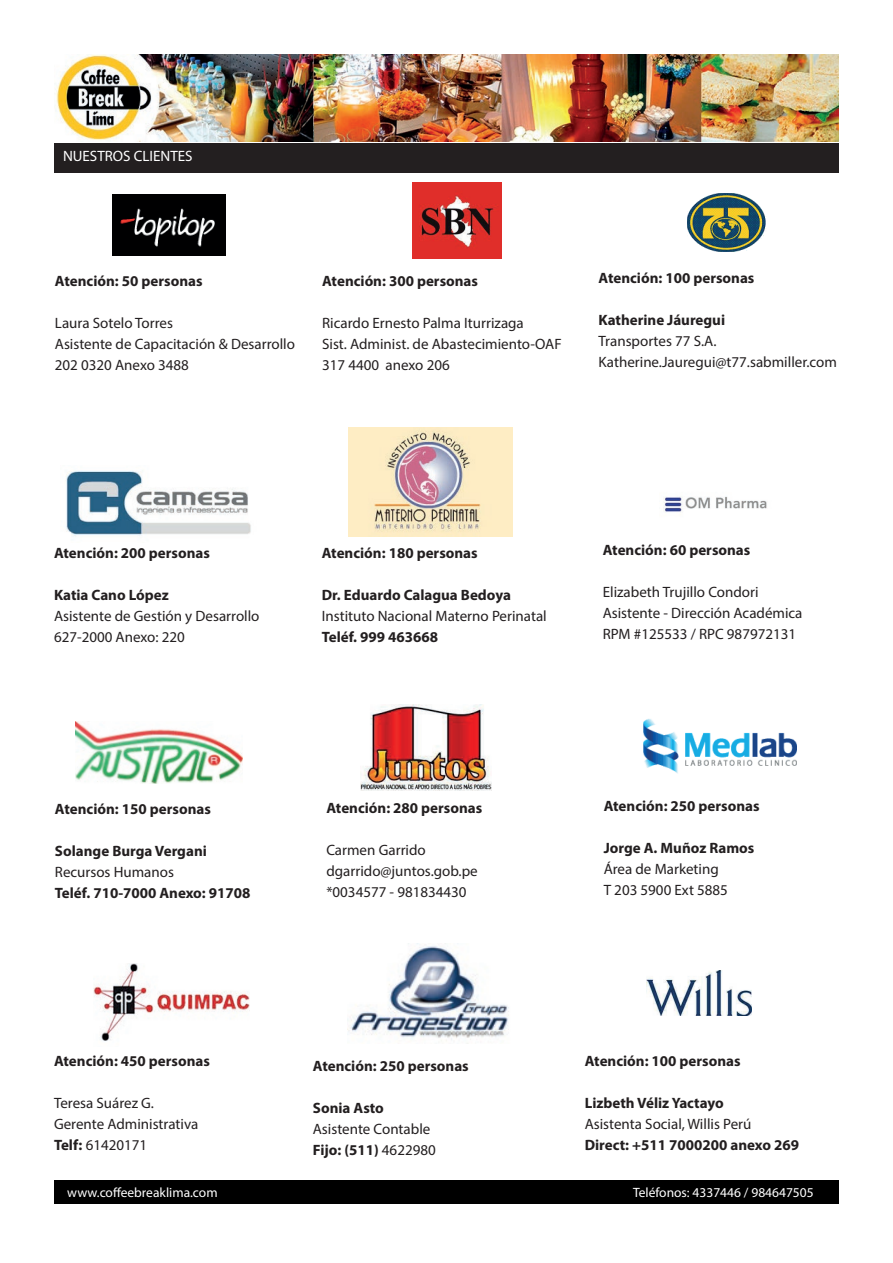
<style>
.page{position:relative;width:893px;height:1263px;background:#fff}
.page>*{position:absolute;margin:0;border:0;box-sizing:border-box;transform-origin:0 0}
.t1{font:15px/21px "Myriad Pro";color:#231f20}
.t2{font:700 15px "Myriad Pro";color:#231f20}
.t3{font:15px "Myriad Pro";color:#fff}
.t4{font:13.5px "Myriad Pro";color:#fff}
.s1{font-weight:700}
</style>
<div class="page">
<div style="left:54px;top:144px;width:785px;height:29px;background:#231f20"></div>
<div style="left:55px;top:1180px;width:784px;height:24px;background:#000"></div>
<img style="left:412px;top:183px;width:90px;height:75px">
<img style="left:663px;top:496px;width:104px;height:16px">
<img style="left:687px;top:193px;width:79px;height:59px">
<img style="left:66px;top:470px;width:185px;height:66px">
<img style="left:75px;top:721px;width:167px;height:62px">
<img style="left:360px;top:705px;width:131px;height:86px">
<img style="left:643px;top:719px;width:153px;height:55px">
<img style="left:349px;top:427px;width:163px;height:110px">
<img style="left:56px;top:54px;width:783px;height:87px">
<img style="left:112px;top:195px;width:114px;height:61px">
<img style="left:348px;top:946px;width:161px;height:95px">
<img style="left:646px;top:970px;width:106px;height:46px">
<img style="left:93px;top:964px;width:156px;height:77px">
<p class="t3" style="left:63px;top:147px;width:131px">NUESTROS CLIENTES</p>
<p class="t2" style="left:55px;top:271px;width:149px">Atención: 50 personas</p>
<p class="t1" style="left:55px;top:312px;width:242px">Laura Sotelo Torres<br>Asistente de Capacitación &amp; Desarrollo<br>202 0320 Anexo 3488</p>
<p class="t2" style="left:322px;top:271px;width:157px">Atención: 300 personas</p>
<p class="t1" style="left:322px;top:312px;width:241px">Ricardo Ernesto Palma Iturrizaga<br>Sist. Administ. de Abastecimiento-OAF<br>317 4400 anexo 206</p>
<p class="t2" style="left:598px;top:269px;width:157px">Atención: 100 personas</p>
<p class="t2" style="left:598px;top:311px;width:128px">Katherine Jáuregui</p>
<p class="t1" style="left:598px;top:331px;width:240px">Transportes 77 S.A.<br>Katherine.Jauregui@t77.sabmiller.com</p>
<p class="t2" style="left:54px;top:543px;width:157px">Atención: 200 personas</p>
<p class="t2" style="left:54px;top:585px;width:116px">Katia Cano López</p>
<p class="t1" style="left:54px;top:605px;width:207px">Asistente de Gestión y Desarrollo<br>627-2000 Anexo: 220</p>
<p class="t2" style="left:322px;top:543px;width:157px">Atención: 180 personas</p>
<p class="t2" style="left:322px;top:585px;width:191px">Dr. Eduardo Calagua Bedoya</p>
<p class="t1" style="left:322px;top:605px;width:227px">Instituto Nacional Materno Perinatal</p>
<p class="t2" style="left:322px;top:627px;width:118px">Teléf. 999 463668</p>
<p class="t2" style="left:603px;top:540px;width:149px">Atención: 60 personas</p>
<p class="t1" style="left:603px;top:581px;width:201px">Elizabeth Trujillo Condori<br>Asistente - Dirección Académica<br>RPM #125533 / RPC 987972131</p>
<p class="t2" style="left:55px;top:799px;width:157px">Atención: 150 personas</p>
<p class="t2" style="left:55px;top:841px;width:153px">Solange Burga Vergani</p>
<p class="t1" style="left:55px;top:861px;width:121px">Recursos Humanos</p>
<p class="t2" style="left:55px;top:883px;width:197px">Teléf. 710-7000 Anexo: 91708</p>
<p class="t2" style="left:54px;top:1051px;width:157px">Atención: 450 personas</p>
<p class="t1" style="left:54px;top:1092px;width:146px">Teresa Suárez G.<br>Gerente Administrativa<br><span class="s1">Telf:</span> 61420171</p>
<p class="t2" style="left:326px;top:798px;width:157px">Atención: 280 personas</p>
<p class="t1" style="left:326px;top:839px;width:153px">Carmen Garrido dgarrido@juntos.gob.pe *0034577 - 981834430</p>
<p class="t2" style="left:313px;top:1056px;width:157px">Atención: 250 personas</p>
<p class="t2" style="left:313px;top:1098px;width:73px">Sonia Asto</p>
<p class="t1" style="left:313px;top:1118px;width:124px">Asistente Contable<br><span class="s1">Fijo: (511)</span> 4622980</p>
<p class="t2" style="left:604px;top:796px;width:157px">Atención: 250 personas</p>
<p class="t2" style="left:604px;top:838px;width:152px">Jorge A. Muñoz Ramos</p>
<p class="t1" style="left:604px;top:858px;width:126px">Área de Marketing<br>T 203 5900 Ext 5885</p>
<p class="t2" style="left:585px;top:1051px;width:157px">Atención: 100 personas</p>
<p class="t2" style="left:585px;top:1093px;width:141px">Lizbeth Véliz Yactayo</p>
<p class="t1" style="left:585px;top:1113px;width:168px">Asistenta Social, Willis Perú</p>
<p class="t2" style="left:585px;top:1135px;width:216px">Direct: +511 7000200 anexo 269</p>
<p class="t4" style="left:67px;top:1184px;width:152px">www.coffeebreaklima.com</p>
<p class="t4" style="left:633px;top:1184px;width:182px">Teléfonos: 4337446 / 984647505</p>
</div>
